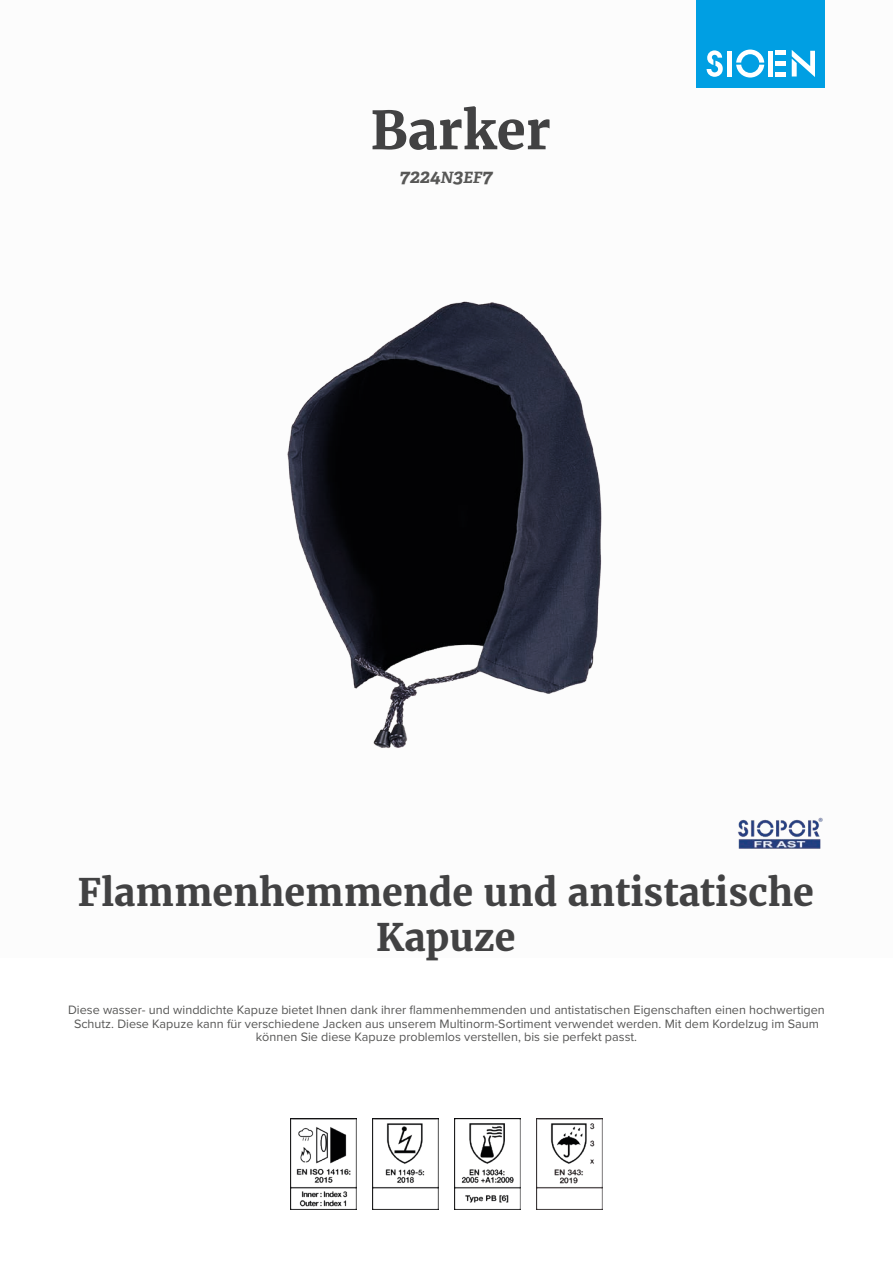
<style>
.page{position:relative;width:893px;height:1263px;background:#fff}
.page>*{position:absolute;margin:0;border:0;box-sizing:border-box;transform-origin:0 0}
.t1{font:700 52.5px "Merriweather";color:#424243}
.t2{font:700 37.5px/45px "Merriweather";color:#424243;text-align:center}
.t3{font:italic 700 19.5px "Adelle";color:#575756}
.t4{font:12.6px/13.6px "Proxima Nova";color:#575756;text-align:center}
.s1{font-size:15.6px}
</style>
<div class="page">
<div style="left:697px;top:0;width:128px;height:88px;background:#009fe3"></div>
<svg style="left:707px;top:50px;width:16px;height:27px"></svg>
<svg style="left:736px;top:50px;width:28px;height:28px"></svg>
<div style="left:727px;top:51px;width:5px;height:26px;background:#fff"></div>
<div style="left:768px;top:51px;width:5px;height:26px;background:#fff"></div>
<div style="left:775px;top:72px;width:11px;height:5px;background:#fff"></div>
<div style="left:775px;top:61px;width:11px;height:5px;background:#fff"></div>
<hr style="left:775px;top:51px;width:11px;height:4px;background:#fff">
<svg style="left:792px;top:50px;width:23px;height:27px"></svg>
<img style="left:738px;top:817px;width:85px;height:32px">
<img style="left:290px;top:1118px;width:66px;height:92px">
<img style="left:372px;top:1118px;width:67px;height:92px">
<img style="left:454px;top:1118px;width:67px;height:92px">
<img style="left:536px;top:1118px;width:67px;height:92px">
<img style="left:287px;top:301px;width:315px;height:448px">
<h1 class="t1" style="left:371px;top:95px;width:182px">Barker</h1>
<h3 class="t3" style="left:400px;top:164px;width:94px">7224<span class="s1">N</span>3<span class="s1">EF</span>7</h3>
<h2 class="t2" style="left:78px;top:869px;width:737px">Flammenhemmende und antistatische<br>Kapuze</h2>
<p class="t4" style="left:68px;top:1002px;width:758px">Diese wasser- und winddichte Kapuze bietet Ihnen dank ihrer flammenhemmenden und antistatischen Eigenschaften einen hochwertigen<br>Schutz. Diese Kapuze kann für verschiedene Jacken aus unserem Multinorm-Sortiment verwendet werden. Mit dem Kordelzug im Saum können Sie diese Kapuze problemlos verstellen, bis sie perfekt passt.</p>
</div>
